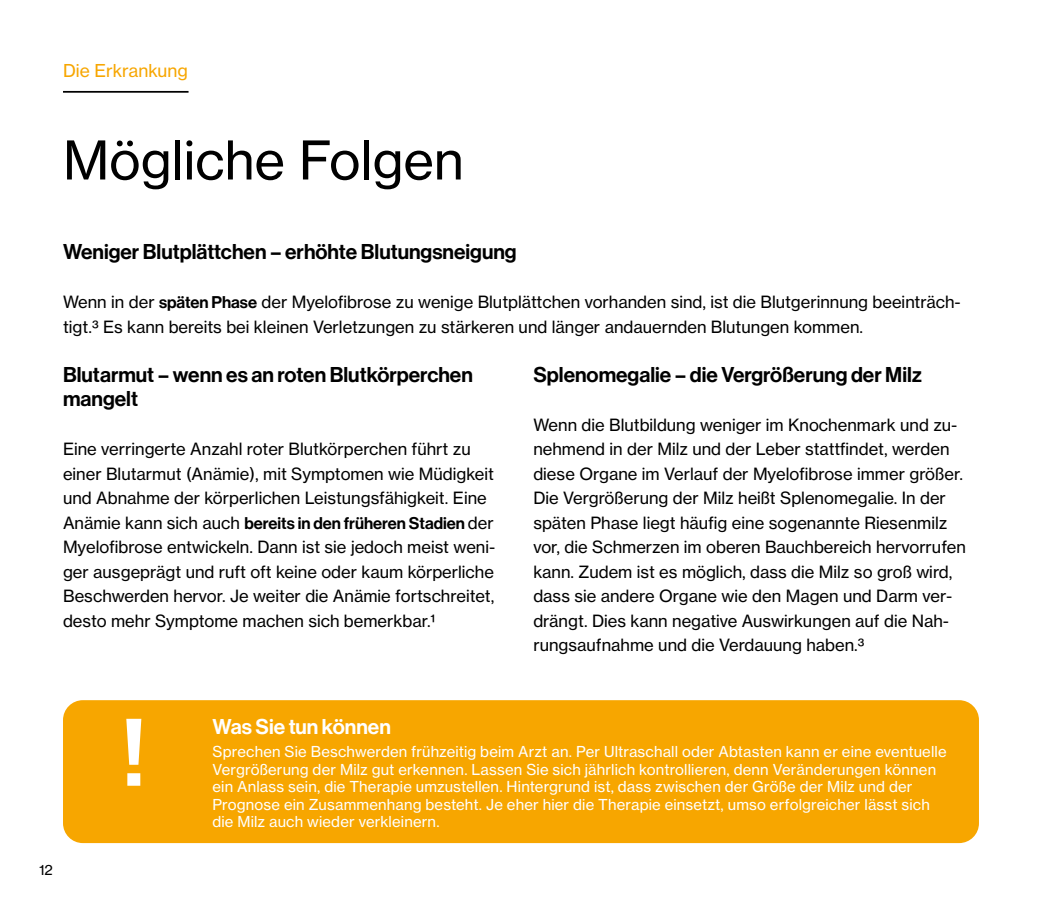
<style>
.page{position:relative;width:1042px;height:913px;background:#fff}
.page>*{position:absolute;margin:0;border:0;box-sizing:border-box;transform-origin:0 0}
.t1{font:700 93.98px "DIN";color:#fff}
.t2{font:52.5px "Volta Modern Text 55 Roman";color:#000}
.t3{font:500 21px/24.5px "Volta Modern Display 65";color:#000}
.t4{font:500 21px "Volta Modern Display 65";color:#fff}
.t5{font:17.5px "Volta Modern Text 55 Roman";color:#f7a600}
.t6{font:16.62px/24.5px "Volta Modern Text 55 Roman";color:#000}
.t7{font:500 16.62px "Volta Modern Display 65";color:#000}
.t8{font:14.88px/17.5px "Volta Modern Text 55 Roman";letter-spacing:.01em;color:#fff}
.t9{font:14px "Volta Modern Text 55 Roman";color:#000}
.s1{font-family:"Volta Modern Display 65";font-weight:500}
.s2{font-family:"Volta Modern Text 55 Roman";font-weight:400}
</style>
<div class="page">
<hr style="left:63px;top:91px;width:126px;height:2px;background:#000">
<div style="left:63px;top:700px;width:916px;height:143px;background:#f7a600;border-radius:20px"></div>
<p class="t5" style="left:63px;top:60px;width:126px">Die Erkrankung</p>
<h2 class="t2" style="left:63px;top:128px;width:402px">Mögliche Folgen</h2>
<p class="t3" style="left:63px;top:240px;width:455px">Weniger Blutplättchen – erhöhte Blutungsneigung</p>
<p class="t6" style="left:63px;top:290px;width:899px">Wenn in der <span class="s1">späten Phase</span> der Myelofibrose zu wenige Blutplättchen vorhanden sind, ist die Blutgerinnung beeinträch&shy;tigt.3 Es kann bereits bei kleinen Verletzungen zu stärkeren und länger andauernden Blutungen kommen.</p>
<p class="t3" style="left:63px;top:362px;width:411px">Blutarmut – wenn es an roten Blutkörperchen mangelt</p>
<p class="t6" style="left:63px;top:437px;width:432px">Eine verringerte Anzahl roter Blutkörperchen führt zu einer Blutarmut (Anämie), mit Symptomen wie Müdigkeit und Abnahme der körperlichen Leistungsfähigkeit. Eine</p>
<p class="t7" style="left:63px;top:513px;width:432px"><span class="s2">Anämie kann sich auch</span> bereits in den früheren Stadien <span class="s2">der</span></p>
<p class="t6" style="left:63px;top:535px;width:434px;text-align:justify">Myelofibrose entwickeln. Dann ist sie jedoch meist weni&shy;ger ausgeprägt und ruft oft keine oder kaum körperliche Beschwerden hervor. Je weiter die Anämie fortschreitet, desto mehr Symptome machen sich bemerkbar.1</p>
<p class="t3" style="left:533px;top:362px;width:390px">Splenomegalie – die Vergrößerung der Milz</p>
<p class="t6" style="left:533px;top:412px;width:434px">Wenn die Blutbildung weniger im Knochenmark und zu&shy;nehmend in der Milz und der Leber stattfindet, werden diese Organe im Verlauf der Myelofibrose immer größer.<br>Die Vergrößerung der Milz heißt Splenomegalie. In der späten Phase liegt häufig eine sogenannte Riesenmilz vor, die Schmerzen im oberen Bauchbereich hervorrufen kann. Zudem ist es möglich, dass die Milz so groß wird, dass sie andere Organe wie den Magen und Darm ver&shy;drängt. Dies kann negative Auswirkungen auf die Nah&shy;rungsaufnahme und die Verdauung haben.3</p>
<p class="t9" style="left:39px;top:861px;width:15px">12</p>
<h1 class="t1" style="left:116px;top:690px;width:34px">!</h1>
<p class="t4" style="left:212px;top:714px;width:180px">Was Sie tun können</p>
<p class="t8" style="left:212px;top:743px;width:736px">Sprechen Sie Beschwerden frühzeitig beim Arzt an. Per Ultraschall oder Abtasten kann er eine eventuelle Vergrößerung der Milz gut erkennen. Lassen Sie sich jährlich kontrollieren, denn Veränderungen können ein Anlass sein, die Therapie umzustellen. Hintergrund ist, dass zwischen der Größe der Milz und der Prognose ein Zusammenhang besteht. Je eher hier die Therapie einsetzt, umso erfolgreicher lässt sich die Milz auch wieder verkleinern.</p>
</div>
